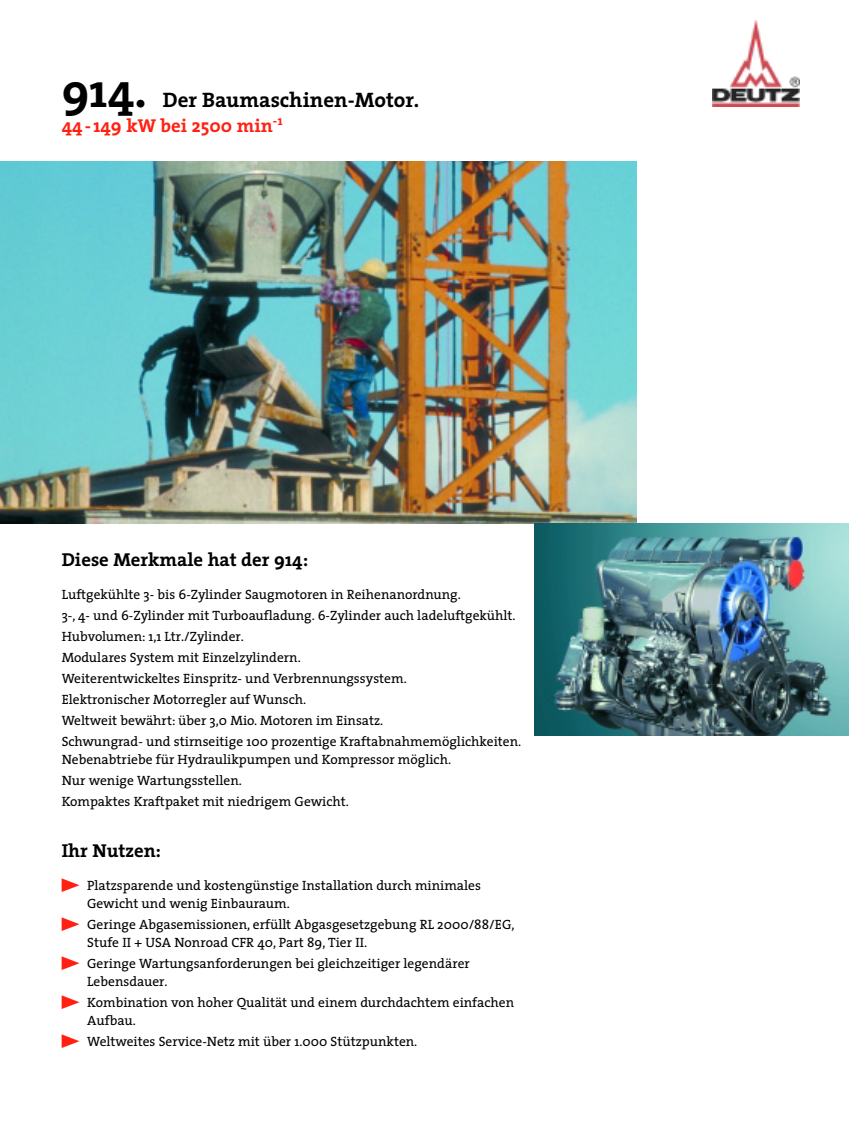
<style>
.page{position:relative;width:851px;height:1148px;background:#fff}
.page>*{position:absolute;margin:0;border:0;box-sizing:border-box;transform-origin:0 0}
.t1{font:700 48px "The Serif";color:#000}
.t2{font:700 21px "The Serif";color:#000}
.t3{font:700 18.75px "The Serif";color:#000}
.t4{font:700 18.75px "The Serif";color:#ff2012}
.t5{font:13.5px/21px "The Serif";color:#000}
.s1{font-family:"Berthold Pi BQ";font-size:16.5px;color:#ff2012}
</style>
<div class="page">
<img style="left:0;top:162px;width:636px;height:361px">
<img style="left:534px;top:523px;width:314px;height:213px">
<img style="left:712px;top:21px;width:87px;height:85px">
<h1 class="t1" style="left:62px;top:71px;width:87px">914.</h1>
<h2 class="t2" style="left:163px;top:91px;width:258px">Der Baumaschinen-Motor.</h2>
<h3 class="t4" style="left:62px;top:118px;width:222px">44 - 149 kW bei 2500 min<sup>-1</sup></h3>
<h3 class="t3" style="left:62px;top:552px;width:248px">Diese Merkmale hat der 914:</h3>
<p class="t5" style="left:62px;top:585px;width:461px">Luftgekühlte 3- bis 6-Zylinder Saugmotoren in Reihenanordnung.<br>3-, 4- und 6-Zylinder mit Turboaufladung. 6-Zylinder auch ladeluftgekühlt.<br>Hubvolumen: 1,1 Ltr./Zylinder.<br>Modulares System mit Einzelzylindern.<br>Weiterentwickeltes Einspritz- und Verbrennungssystem.<br>Elektronischer Motorregler auf Wunsch.<br>Weltweit bewährt: über 3,0 Mio. Motoren im Einsatz.<br>Schwungrad- und stirnseitige 100 prozentige Kraftabnahmemöglichkeiten.</p>
<p class="t5" style="left:62px;top:750px;width:390px">Nebenabtriebe für Hydraulikpumpen und Kompressor möglich.<br>Nur wenige Wartungsstellen.<br>Kompaktes Kraftpaket mit niedrigem Gewicht.</p>
<h3 class="t3" style="left:62px;top:843px;width:101px">Ihr Nutzen:</h3>
<p class="t5" style="left:87px;top:877px;width:395px;line-height:18px;text-indent:-26px"><span class="s1">U</span> Platzsparende und kostengünstige Installation durch minimales<br>Gewicht und wenig Einbauraum.</p>
<p class="t5" style="left:87px;top:916px;width:428px;line-height:18px;text-indent:-26px"><span class="s1">U</span> Geringe Abgasemissionen, erfüllt Abgasgesetzgebung RL 2000/88/EG,<br>Stufe II + USA Nonroad CFR 40, Part 89, Tier II.</p>
<p class="t5" style="left:87px;top:955px;width:384px;line-height:18px;text-indent:-26px"><span class="s1">U</span> Geringe Wartungsanforderungen bei gleichzeitiger legendärer<br>Lebensdauer.</p>
<p class="t5" style="left:87px;top:994px;width:428px;line-height:18px;text-indent:-26px"><span class="s1">U</span> Kombination von hoher Qualität und einem durchdachtem einfachen<br>Aufbau.</p>
<p class="t5" style="left:62px;top:1032px;width:357px"><span class="s1">U</span> Weltweites Service-Netz mit über 1.000 Stützpunkten.</p>
</div>
